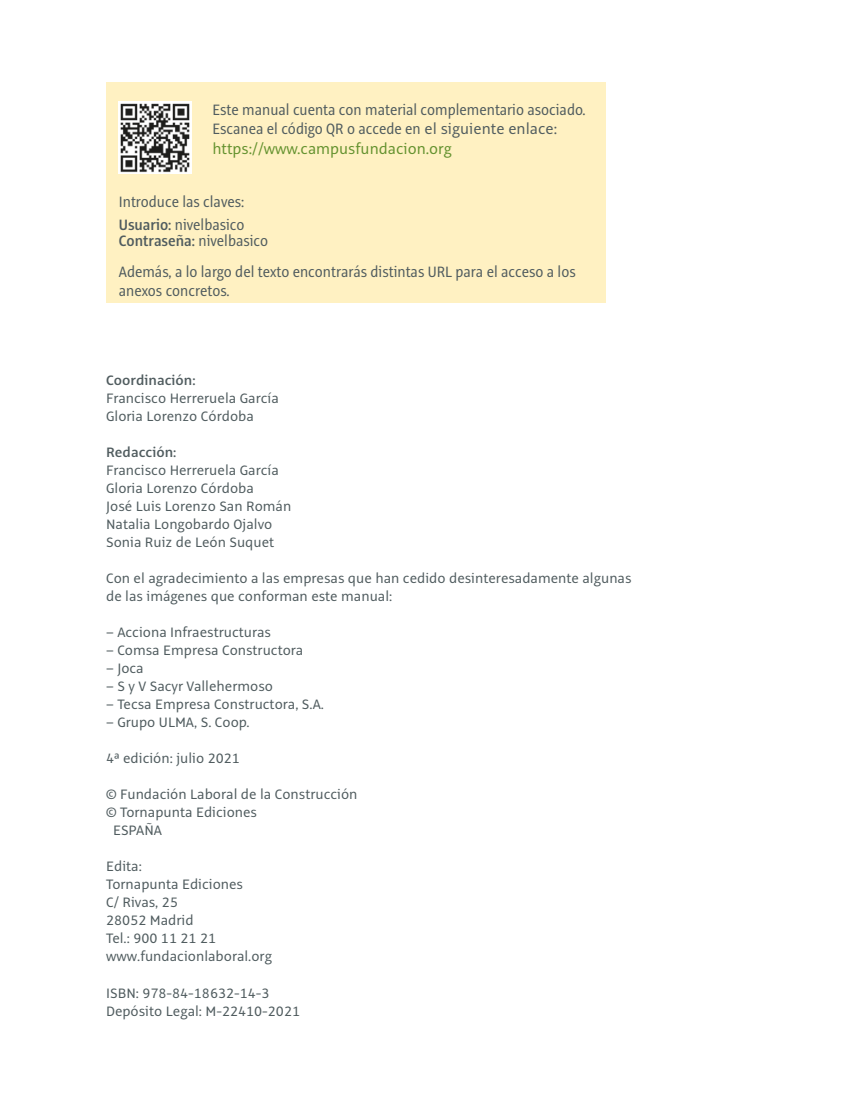
<style>
.page{position:relative;width:850px;height:1105px;background:#fff}
.page>*{position:absolute;margin:0;border:0;box-sizing:border-box;transform-origin:0 0}
.t1{font:16.5px/18.8px "Alto Pro Con";color:#505c5f}
.t2{font:16.5px "Alto Pro";color:#64922f}
.t3{font:600 16.5px "Alto Pro Con";color:#505c5f}
.t4{font:15px/18px "Alto Pro";color:#505c5f}
.t5{font:600 15px "Alto Pro";color:#505c5f}
.s1{font-family:"Alto Pro"}
.s2{font-weight:600}
.s3{font-weight:400}
</style>
<div class="page">
<div style="left:106px;top:82px;width:500px;height:220px;background:#fff1c2"></div>
<img style="left:119px;top:102px;width:72px;height:72px">
<p class="t1" style="left:212px;top:100px;width:375px">Este manual cuenta con material complementario asociado.</p>
<p class="t1" style="left:212px;top:119px;width:346px">Escanea el código QR o accede en <span class="s1">el siguiente enlace:</span></p>
<p class="t2" style="left:212px;top:138px;width:241px">https://www.campusfundacion.org</p>
<p class="t1" style="left:119px;top:192px;width:127px">Introduce las claves:</p>
<p class="t1" style="left:119px;top:215px;width:127px"><span class="s2">Usuario:</span> nivelbasico</p>
<p class="t3" style="left:119px;top:231px;width:151px">Contraseña: <span class="s3">nivelbasico</span></p>
<p class="t1" style="left:119px;top:262px;width:458px">Además, a lo largo del texto encontrarás distintas URL para el acceso a los anexos concretos.</p>
<p class="t5" style="left:106px;top:371px;width:91px">Coordinación:</p>
<p class="t4" style="left:106px;top:389px;width:174px">Francisco Herreruela García</p>
<p class="t4" style="left:106px;top:407px;width:149px">Gloria Lorenzo Córdoba</p>
<p class="t5" style="left:106px;top:443px;width:72px">Redacción:</p>
<p class="t4" style="left:106px;top:461px;width:174px">Francisco Herreruela García</p>
<p class="t4" style="left:106px;top:479px;width:149px">Gloria Lorenzo Córdoba</p>
<p class="t4" style="left:106px;top:497px;width:187px">José Luis Lorenzo San Román</p>
<p class="t4" style="left:106px;top:515px;width:168px">Natalia Longobardo Ojalvo</p>
<p class="t4" style="left:106px;top:533px;width:170px">Sonia Ruiz de León Suquet</p>
<p class="t4" style="left:106px;top:569px;width:527px">Con el agradecimiento a las empresas que han cedido desinteresadamente algunas de las imágenes que conforman este manual:</p>
<p class="t4" style="left:106px;top:623px;width:166px">– Acciona Infraestructuras</p>
<p class="t4" style="left:106px;top:641px;width:199px">– Comsa Empresa Constructora</p>
<p class="t4" style="left:106px;top:659px;width:39px">– Joca</p>
<p class="t4" style="left:106px;top:677px;width:168px">– S y V Sacyr Vallehermoso</p>
<p class="t4" style="left:106px;top:695px;width:219px">– Tecsa Empresa Constructora, S.A.</p>
<p class="t4" style="left:106px;top:713px;width:145px">– Grupo ULMA, S. Coop.</p>
<p class="t4" style="left:106px;top:749px;width:135px">4ª edición: julio 2021</p>
<p class="t4" style="left:106px;top:785px;width:253px">© Fundación Laboral de la Construcción</p>
<p class="t4" style="left:106px;top:803px;width:152px">© Tornapunta Ediciones</p>
<p class="t4" style="left:113px;top:821px;width:51px">ESPAÑA</p>
<p class="t4" style="left:106px;top:857px;width:167px">Edita:<br>Tornapunta Ediciones<br>C/ Rivas, 25<br>28052 Madrid<br>Tel.: 900 11 21 21 www.fundacionlaboral.org</p>
<p class="t4" style="left:106px;top:983px;width:195px">ISBN: 978-84-18632-14-3<br>Depósito Legal: M-22410-2021</p>
</div>
